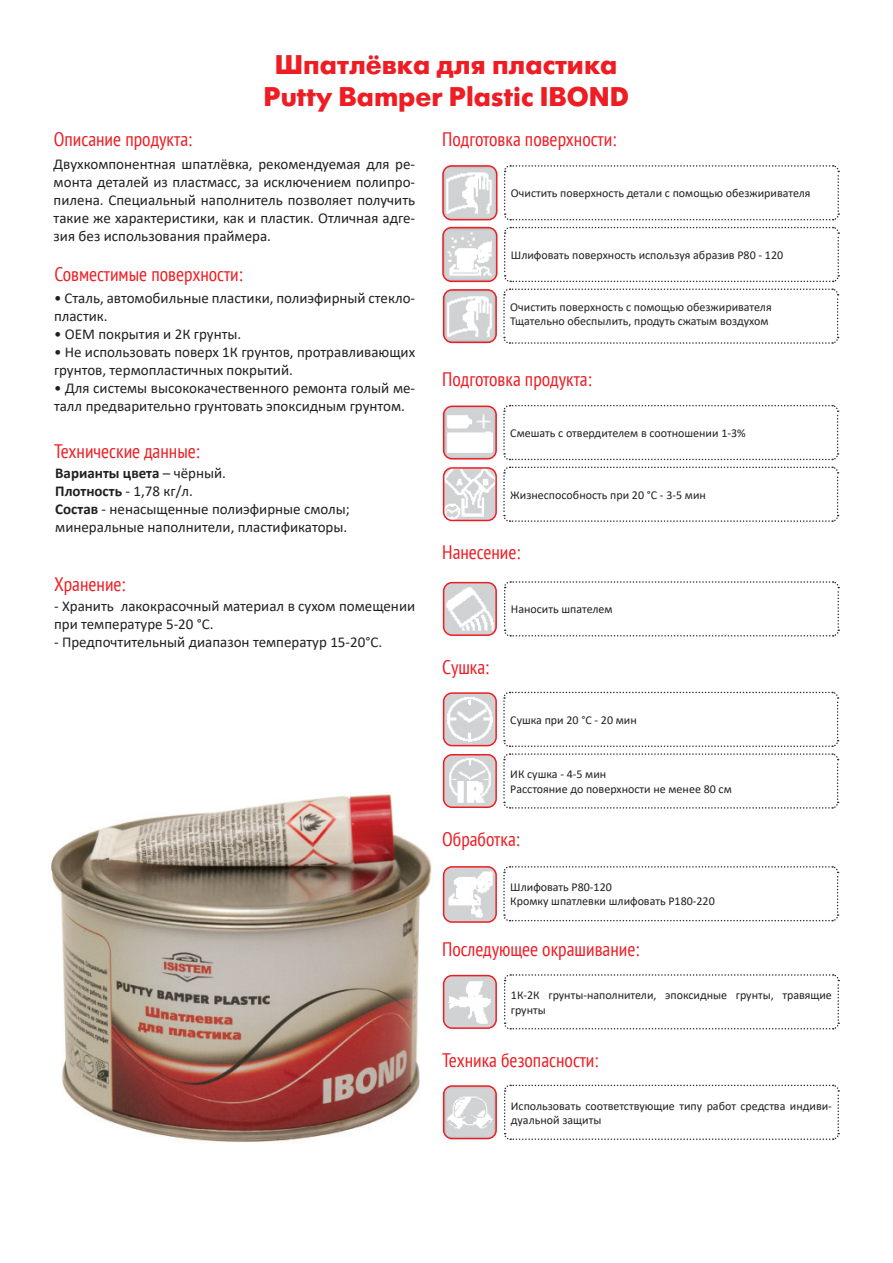
<style>
.page{position:relative;width:893px;height:1263px;background:#fff}
.page>*{position:absolute;margin:0;border:0;box-sizing:border-box;transform-origin:0 0}
.назвние_продукта{font:700 27px "Futura Futuris C";color:#ee1d23}
.Заголовоки{font:condensed 19.5px "PT Sans";color:#ee1d23}
.Заголовоки-2{font:15px/18px "Calibri";color:#231f20}
.t1{font:700 15px "Calibri";color:#231f20}
.t2{font:12px/14.4px "Calibri";color:#231f20}
.s1{font-weight:400}
.s2{font-weight:700}
</style>
<div class="page">
<div style="left:444px;top:1086px;width:52px;height:52px;background:#231f20;opacity:.5"></div>
<div style="left:443px;top:1085px;width:54px;height:54px;border:2px solid #ee1d23;border-radius:9px"></div>
<svg style="left:504px;top:1084px;width:336px;height:56px"></svg>
<img style="left:444px;top:975px;width:52px;height:53px">
<div style="left:443px;top:975px;width:54px;height:54px;border:2px solid #ee1d23;border-radius:9px"></div>
<svg style="left:504px;top:974px;width:336px;height:56px"></svg>
<img style="left:444px;top:867px;width:50px;height:55px">
<div style="left:443px;top:866px;width:54px;height:57px;border:2px solid #ee1d23;border-radius:9px"></div>
<img style="left:444px;top:583px;width:52px;height:52px">
<div style="left:443px;top:582px;width:54px;height:54px;border:2px solid #ee1d23;border-radius:9px"></div>
<svg style="left:504px;top:581px;width:336px;height:56px"></svg>
<div style="left:444px;top:406px;width:52px;height:53px;background:#231f20;opacity:.5"></div>
<div style="left:443px;top:406px;width:54px;height:54px;border:2px solid #ee1d23;border-radius:9px"></div>
<img style="left:444px;top:468px;width:52px;height:52px">
<div style="left:443px;top:467px;width:54px;height:54px;border:2px solid #ee1d23;border-radius:9px"></div>
<svg style="left:503px;top:404px;width:336px;height:118px"></svg>
<img style="left:444px;top:695px;width:52px;height:51px">
<div style="left:443px;top:692px;width:54px;height:54px;border:2px solid #ee1d23;border-radius:9px"></div>
<img style="left:444px;top:755px;width:52px;height:52px">
<div style="left:443px;top:754px;width:54px;height:54px;border:2px solid #ee1d23;border-radius:9px"></div>
<svg style="left:503px;top:691px;width:336px;height:118px"></svg>
<svg style="left:503px;top:866px;width:336px;height:56px"></svg>
<div style="left:443px;top:166px;width:54px;height:54px;background:#231f20;opacity:.5"></div>
<div style="left:442px;top:165px;width:55px;height:55px;border:2px solid #ee1d23;border-radius:9px"></div>
<div style="left:443px;top:228px;width:54px;height:53px;background:#231f20;opacity:.5"></div>
<div style="left:442px;top:227px;width:55px;height:55px;border:2px solid #ee1d23;border-radius:9px"></div>
<div style="left:444px;top:290px;width:52px;height:52px;background:#231f20;opacity:.5"></div>
<div style="left:443px;top:289px;width:54px;height:54px;border:2px solid #ee1d23;border-radius:9px"></div>
<svg style="left:503px;top:165px;width:337px;height:179px"></svg>
<img style="left:50px;top:794px;width:382px;height:348px">
<p class="назвние_продукта" style="left:275px;top:50px;width:344px">Шпатлёвка для пластика</p>
<p class="назвние_продукта" style="left:263px;top:82px;width:367px">Putty Bamper Plastic IBOND</p>
<p class="Заголовоки" style="left:54px;top:127px;width:140px">Описание продукта:</p>
<p class="Заголовоки-2" style="left:54px;top:154px;width:363px;text-align:justify">Двухкомпонентная шпатлёвка, рекомендуемая для ре&shy;монта деталей из пластмасс, за исключением полипро&shy;пилена. Специальный наполнитель позволяет получить такие же характеристики, как и пластик. Отличная адге&shy;зия без использования праймера.</p>
<p class="Заголовоки" style="left:54px;top:261px;width:190px">Совместимые поверхности:</p>
<p class="Заголовоки-2" style="left:54px;top:288px;width:363px">• Сталь, автомобильные пластики, полиэфирный стекло&shy;пластик.</p>
<p class="Заголовоки-2" style="left:54px;top:324px;width:189px">• ОЕМ покрытия и 2К грунты.</p>
<p class="Заголовоки-2" style="left:54px;top:342px;width:363px">• Не использовать поверх 1К грунтов, протравливающих грунтов, термопластичных покрытий.</p>
<p class="Заголовоки-2" style="left:54px;top:378px;width:363px">• Для системы высококачественного ремонта голый ме&shy;талл предварительно грунтовать эпоксидным грунтом.</p>
<p class="Заголовоки" style="left:54px;top:439px;width:147px">Технические данные:</p>
<p class="t1" style="left:55px;top:463px;width:172px">Варианты цвета <span class="s1">– чёрный.</span></p>
<p class="Заголовоки-2" style="left:55px;top:482px;width:139px"><span class="s2">Плотность</span> - 1,78 кг/л.</p>
<p class="Заголовоки-2" style="left:55px;top:500px;width:296px"><span class="s2">Состав</span> - ненасыщенные полиэфирные смолы;</p>
<p class="Заголовоки-2" style="left:55px;top:518px;width:294px">минеральные наполнители, пластификаторы.</p>
<p class="Заголовоки" style="left:54px;top:572px;width:73px">Хранение:</p>
<p class="Заголовоки-2" style="left:54px;top:597px;width:363px">- Хранить лакокрасочный материал в сухом помещении при температуре 5-20 °C.</p>
<p class="Заголовоки-2" style="left:54px;top:633px;width:330px">- Предпочтительный диапазон температур 15-20°С.</p>
<p class="Заголовоки" style="left:442px;top:127px;width:175px">Подготовка поверхности:</p>
<p class="t2" style="left:511px;top:186px;width:301px">Очистить поверхность детали с помощью обезжиривателя</p>
<p class="t2" style="left:511px;top:247px;width:274px">Шлифовать поверхность используя абразив Р80 - 120</p>
<p class="t2" style="left:510px;top:299px;width:263px">Очистить поверхность с помощью обезжиривателя</p>
<p class="t2" style="left:510px;top:314px;width:260px">Тщательно обеспылить, продуть сжатым воздухом</p>
<p class="Заголовоки" style="left:442px;top:366px;width:151px">Подготовка продукта:</p>
<p class="t2" style="left:510px;top:426px;width:237px">Смешать с отвердителем в соотношении 1-3%</p>
<p class="t2" style="left:510px;top:487px;width:197px">Жизнеспособность при 20 °C - 3-5 мин</p>
<p class="Заголовоки" style="left:442px;top:540px;width:80px">Нанесение:</p>
<p class="Заголовоки" style="left:442px;top:654px;width:48px">Сушка:</p>
<p class="t2" style="left:511px;top:602px;width:103px">Наносить шпателем</p>
<p class="t2" style="left:510px;top:712px;width:128px">Сушка при 20 °C - 20 мин</p>
<p class="t2" style="left:510px;top:767px;width:97px">ИК сушка - 4-5 мин</p>
<p class="t2" style="left:510px;top:781px;width:223px">Расстояние до поверхности не менее 80 см</p>
<p class="Заголовоки" style="left:442px;top:827px;width:79px">Обработка:</p>
<p class="t2" style="left:510px;top:879px;width:103px">Шлифовать Р80-120</p>
<p class="t2" style="left:510px;top:894px;width:206px">Кромку шпатлевки шлифовать Р180-220</p>
<p class="Заголовоки" style="left:442px;top:937px;width:198px">Последующее окрашивание:</p>
<p class="t2" style="left:511px;top:988px;width:323px">1К-2К грунты-наполнители, эпоксидные грунты, травящие грунты</p>
<p class="Заголовоки" style="left:442px;top:1047px;width:157px">Техника безопасности:</p>
<p class="t2" style="left:511px;top:1098px;width:322px">Использовать соответствующие типу работ средства индиви&shy;дуальной защиты</p>
</div>
